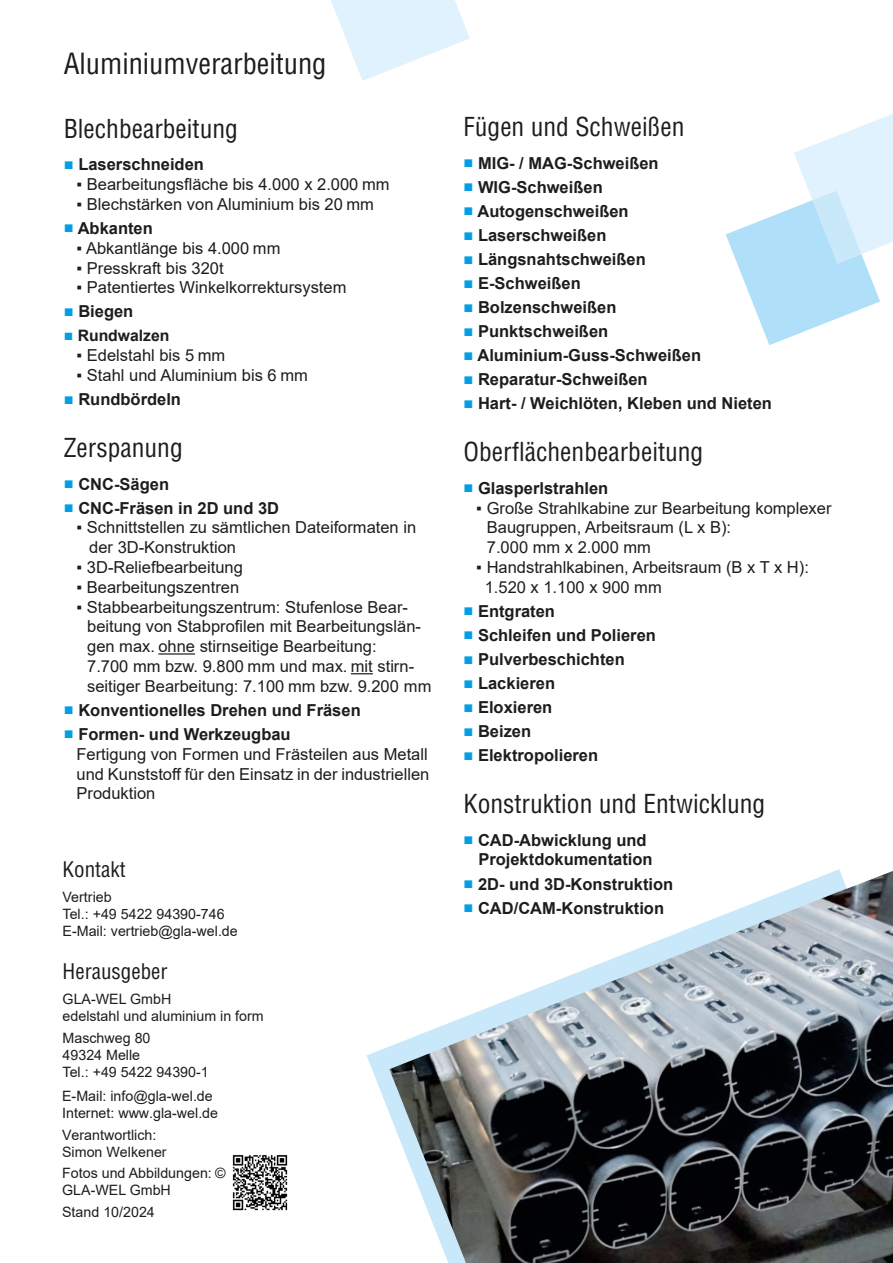
<style>
.page{position:relative;width:893px;height:1263px;background:#fff}
.page>*{position:absolute;margin:0;border:0;box-sizing:border-box;transform-origin:0 0}
.t1{font:condensed 28.5px "Helvetica LT Std";color:#1d1d1b}
.Überschrift_11_5_Pt__b{font:condensed 25.5px "Helvetica LT Std";color:#1d1d1b}
.Fließtext_9_5_Ptz__b{font:condensed 25.5px "Helvetica LT Std";color:#1d1d1b}
.Fließtext_9_5_Ptz__b-2{font:condensed 21px "Helvetica LT Std";color:#1d1d1b}
.Fließtext_9_5_Pt{font:16.5px "Arial";color:#1d1d1b}
.Fließtext_9_5_Ptz__b-3{font:700 16.5px "Arial";color:#1d1d1b}
.Fließtext_9_5_Ptz__b-4{font:16.5px "Arial";color:#1d1d1b}
.Fließtext_9_5_Pt-2{font:700 16.5px "Arial";color:#1d1d1b}
.Fließtext_9_5_Ptz__b-5{font:700 15.75px "Arial";color:#1d1d1b}
.Fließtext_9_5_Ptz__b-6{font:14.25px/17.1px "Arial";color:#1d1d1b}
.s1{color:#009fe3}
.s2{font-weight:400;font-style:italic;color:#009fe3}
</style>
<div class="page">
<hr style="left:158px;top:653px;width:37px;height:2px;background:#1d1d1b">
<svg style="left:351px;top:673px;width:22px;height:1px"></svg>
<img style="left:389px;top:872px;width:504px;height:391px">
<svg style="left:833px;top:869px;width:60px;height:20px"></svg>
<svg style="left:331px;top:0;width:139px;height:81px"></svg>
<svg style="left:726px;top:114px;width:167px;height:231px"></svg>
<img style="left:232px;top:1155px;width:56px;height:56px">
<p class="t1" style="left:64px;top:46px;width:264px">Aluminiumverarbeitung</p>
<p class="Überschrift_11_5_Pt__b" style="left:64px;top:112px;width:176px">Blechbearbeitung</p>
<p class="Fließtext_9_5_Ptz__b-3" style="left:64px;top:153px;width:142px"><span class="s1">■</span> Laserschneiden</p>
<p class="Fließtext_9_5_Ptz__b-4" style="left:77px;top:173px;width:315px">▪ Bearbeitungsfläche bis 4.000 x 2.000 mm</p>
<p class="Fließtext_9_5_Pt" style="left:77px;top:193px;width:299px">▪ Blechstärken von Aluminium bis 20 mm</p>
<p class="Fließtext_9_5_Ptz__b-3" style="left:64px;top:217px;width:91px"><span class="s1">■</span> Abkanten</p>
<p class="Fließtext_9_5_Pt" style="left:77px;top:237px;width:205px">▪ Abkantlänge bis 4.000 mm</p>
<p class="Fließtext_9_5_Pt" style="left:77px;top:256px;width:149px">▪ Presskraft bis 320t</p>
<p class="Fließtext_9_5_Pt" style="left:77px;top:276px;width:271px">▪ Patentiertes Winkelkorrektursystem</p>
<p class="Fließtext_9_5_Ptz__b-3" style="left:64px;top:300px;width:71px"><span class="s2">■</span> Biegen</p>
<p class="Fließtext_9_5_Ptz__b-5" style="left:64px;top:325px;width:107px"><span class="s1">■</span> Rundwalzen</p>
<p class="Fließtext_9_5_Pt" style="left:77px;top:344px;width:150px">▪ Edelstahl bis 5 mm</p>
<p class="Fließtext_9_5_Pt" style="left:77px;top:364px;width:233px">▪ Stahl und Aluminium bis 6 mm</p>
<p class="Fließtext_9_5_Ptz__b-3" style="left:64px;top:388px;width:119px"><span class="s1">■</span> Rundbördeln</p>
<p class="Fließtext_9_5_Ptz__b" style="left:64px;top:432px;width:120px">Zerspanung</p>
<p class="Fließtext_9_5_Ptz__b-3" style="left:64px;top:472px;width:107px"><span class="s1">■</span> CNC-Sägen</p>
<p class="Fließtext_9_5_Ptz__b-3" style="left:64px;top:496px;width:217px"><span class="s1">■</span> CNC-Fräsen in 2D und 3D</p>
<p class="Fließtext_9_5_Pt" style="left:77px;top:516px;width:341px">▪ Schnittstellen zu sämtlichen Dateiformaten in</p>
<p class="Fließtext_9_5_Pt" style="left:89px;top:536px;width:148px">der 3D-Konstruktion</p>
<p class="Fließtext_9_5_Pt" style="left:77px;top:556px;width:168px">▪ 3D-Reliefbearbeitung</p>
<p class="Fließtext_9_5_Pt" style="left:77px;top:576px;width:164px">▪ Bearbeitungszentren</p>
<p class="Fließtext_9_5_Pt" style="left:77px;top:595px;width:333px">▪ Stabbearbeitungszentrum: Stufenlose Bear-</p>
<p class="Fließtext_9_5_Pt" style="left:87px;top:615px;width:335px">beitung von Stabprofilen mit Bearbeitungslän-</p>
<p class="Fließtext_9_5_Pt" style="left:87px;top:635px;width:291px">gen max. ohne stirnseitige Bearbeitung:</p>
<p class="Fließtext_9_5_Pt" style="left:87px;top:655px;width:328px">7.700 mm bzw. 9.800 mm und max. mit stirn-</p>
<p class="Fließtext_9_5_Pt" style="left:87px;top:675px;width:346px">seitiger Bearbeitung: 7.100 mm bzw. 9.200 mm</p>
<p class="Fließtext_9_5_Ptz__b-3" style="left:64px;top:698px;width:298px"><span class="s1">■</span> Konventionelles Drehen und Fräsen</p>
<p class="Fließtext_9_5_Ptz__b-3" style="left:64px;top:722px;width:228px"><span class="s1">■</span> Formen- und Werkzeugbau</p>
<p class="Fließtext_9_5_Ptz__b-4" style="left:77px;top:743px;width:353px">Fertigung von Formen und Frästeilen aus Metall</p>
<p class="Fließtext_9_5_Ptz__b-4" style="left:77px;top:762px;width:354px">und Kunststoff für den Einsatz in der industriellen</p>
<p class="Fließtext_9_5_Ptz__b-4" style="left:77px;top:782px;width:80px">Produktion</p>
<p class="Fließtext_9_5_Ptz__b-2" style="left:63px;top:856px;width:64px">Kontakt</p>
<p class="Fließtext_9_5_Ptz__b-6" style="left:63px;top:888px;width:51px">Vertrieb</p>
<p class="Fließtext_9_5_Ptz__b-6" style="left:63px;top:906px;width:164px">Tel.: +49 5422 94390-746</p>
<p class="Fließtext_9_5_Ptz__b-6" style="left:63px;top:923px;width:177px">E-Mail: vertrieb@gla-wel.de</p>
<p class="Fließtext_9_5_Ptz__b-2" style="left:63px;top:958px;width:106px">Herausgeber</p>
<p class="Fließtext_9_5_Ptz__b-6" style="left:63px;top:990px;width:203px">GLA-WEL GmbH<br>edelstahl und aluminium in form</p>
<p class="Fließtext_9_5_Ptz__b-6" style="left:63px;top:1029px;width:89px">Maschweg 80</p>
<p class="Fließtext_9_5_Ptz__b-6" style="left:63px;top:1046px;width:79px">49324 Melle</p>
<p class="Fließtext_9_5_Ptz__b-6" style="left:63px;top:1063px;width:148px">Tel.: +49 5422 94390-1</p>
<p class="Fließtext_9_5_Ptz__b-6" style="left:62px;top:1087px;width:158px">E-Mail: info@gla-wel.de<br>Internet: www.gla-wel.de</p>
<p class="Fließtext_9_5_Ptz__b-6" style="left:62px;top:1126px;width:106px">Verantwortlich:<br>Simon Welkener</p>
<p class="Fließtext_9_5_Ptz__b-6" style="left:62px;top:1164px;width:165px">Fotos und Abbildungen: ©<br>GLA-WEL GmbH</p>
<p class="Fließtext_9_5_Ptz__b-6" style="left:62px;top:1203px;width:94px">Stand 10/2024</p>
<p class="Überschrift_11_5_Pt__b" style="left:463px;top:111px;width:222px">Fügen und Schweißen</p>
<p class="Fließtext_9_5_Ptz__b-3" style="left:463px;top:151px;width:197px"><span class="s1">■</span> MIG- / MAG-Schweißen</p>
<p class="Fließtext_9_5_Ptz__b-3" style="left:463px;top:175px;width:141px"><span class="s1">■</span> WIG-Schweißen</p>
<p class="Fließtext_9_5_Ptz__b-3" style="left:463px;top:200px;width:167px"><span class="s1">■</span> Autogenschweißen</p>
<p class="Fließtext_9_5_Ptz__b-3" style="left:463px;top:224px;width:144px"><span class="s1">■</span> Laserschweißen</p>
<p class="Fließtext_9_5_Ptz__b-3" style="left:463px;top:248px;width:184px"><span class="s1">■</span> Längsnahtschweißen</p>
<p class="Fließtext_9_5_Ptz__b-3" style="left:463px;top:272px;width:119px"><span class="s1">■</span> E-Schweißen</p>
<p class="Fließtext_9_5_Ptz__b-3" style="left:463px;top:296px;width:155px"><span class="s1">■</span> Bolzenschweißen</p>
<p class="Fließtext_9_5_Ptz__b-3" style="left:463px;top:320px;width:146px"><span class="s1">■</span> Punktschweißen</p>
<p class="Fließtext_9_5_Ptz__b-3" style="left:463px;top:344px;width:239px"><span class="s1">■</span> Aluminium-Guss-Schweißen</p>
<p class="Fließtext_9_5_Ptz__b-3" style="left:463px;top:368px;width:186px"><span class="s1">■</span> Reparatur-Schweißen</p>
<p class="Fließtext_9_5_Ptz__b-3" style="left:463px;top:392px;width:310px"><span class="s1">■</span> Hart- / Weichlöten, Kleben und Nieten</p>
<p class="Fließtext_9_5_Ptz__b" style="left:463px;top:436px;width:241px">Oberflächenbearbeitung</p>
<p class="Fließtext_9_5_Ptz__b-3" style="left:463px;top:476px;width:146px"><span class="s1">■</span> Glasperlstrahlen</p>
<p class="Fließtext_9_5_Pt" style="left:476px;top:496px;width:357px">▪ Große Strahlkabine zur Bearbeitung komplexer</p>
<p class="Fließtext_9_5_Pt" style="left:487px;top:516px;width:246px">Baugruppen, Arbeitsraum (L x B):</p>
<p class="Fließtext_9_5_Pt" style="left:487px;top:536px;width:166px">7.000 mm x 2.000 mm</p>
<p class="Fließtext_9_5_Pt" style="left:476px;top:556px;width:334px">▪ Handstrahlkabinen, Arbeitsraum (B x T x H):</p>
<p class="Fließtext_9_5_Ptz__b-4" style="left:485px;top:576px;width:179px">1.520 x 1.100 x 900 mm</p>
<p class="Fließtext_9_5_Pt-2" style="left:463px;top:599px;width:93px"><span class="s1">■</span> Entgraten</p>
<p class="Fließtext_9_5_Ptz__b-3" style="left:463px;top:623px;width:194px"><span class="s1">■</span> Schleifen und Polieren</p>
<p class="Fließtext_9_5_Pt-2" style="left:463px;top:648px;width:163px"><span class="s1">■</span> Pulverbeschichten</p>
<p class="Fließtext_9_5_Pt-2" style="left:463px;top:672px;width:93px"><span class="s1">■</span> Lackieren</p>
<p class="Fließtext_9_5_Pt-2" style="left:463px;top:696px;width:90px"><span class="s1">■</span> Eloxieren</p>
<p class="Fließtext_9_5_Pt-2" style="left:463px;top:720px;width:69px"><span class="s1">■</span> Beizen</p>
<p class="Fließtext_9_5_Pt-2" style="left:463px;top:744px;width:136px"><span class="s1">■</span> Elektropolieren</p>
<p class="Überschrift_11_5_Pt__b" style="left:463px;top:788px;width:303px">Konstruktion und Entwicklung</p>
<p class="Fließtext_9_5_Ptz__b-3" style="left:463px;top:828px;width:185px"><span class="s1">■</span> CAD-Abwicklung und</p>
<p class="Fließtext_9_5_Ptz__b-3" style="left:478px;top:848px;width:176px">Projektdokumentation</p>
<p class="Fließtext_9_5_Ptz__b-3" style="left:463px;top:872px;width:211px"><span class="s1">■</span> 2D- und 3D-Konstruktion</p>
<p class="Fließtext_9_5_Ptz__b-3" style="left:463px;top:896px;width:202px"><span class="s1">■</span> CAD/CAM-Konstruktion</p>
</div>
